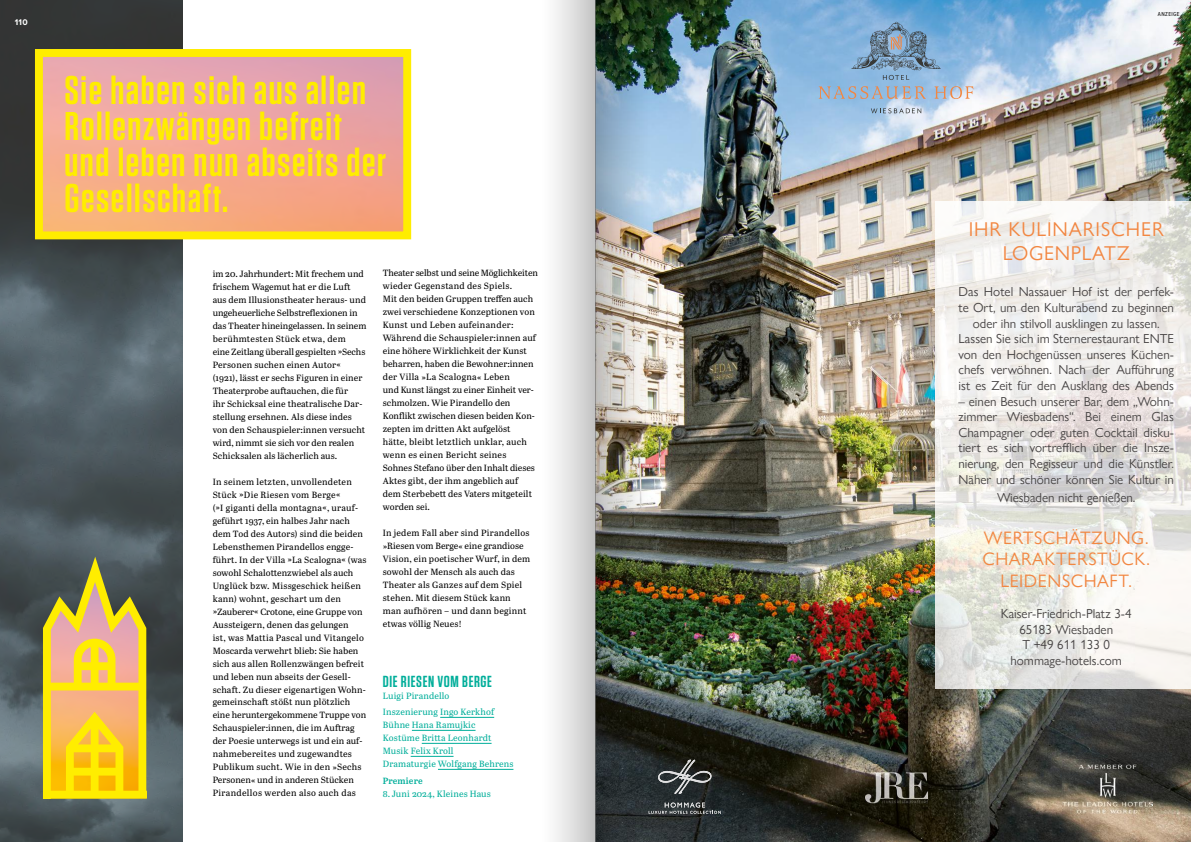
<style>
.page{position:relative;width:1191px;height:842px;background:#fff}
.page>*{position:absolute;margin:0;border:0;box-sizing:border-box;transform-origin:0 0}
.t1{font:600 40px/35.8px "Tungsten";letter-spacing:.04em;color:#ffed00}
.t2{font:20px/24px "Gill Sans Nova";letter-spacing:.045em;color:#f28742;text-align:center}
.t3{font:18px/21.6px "Gill Sans Nova";letter-spacing:.03em;color:#f28742;text-align:center}
.t4{font:600 16px "Tungsten";letter-spacing:.04em;color:#00ae9a}
.t5{font:13px/15.6px "Gill Sans Nova";color:#474444;text-align:center}
.t6{font:9px/13px "Abril Text";letter-spacing:.01em;color:#000}
.t7{font:9px/13px "Abril Text";letter-spacing:.015em;color:#00ae9a}
.t8{font:600 9px "Abril Text";letter-spacing:.015em;color:#00ae9a}
.t9{font:700 8.6px "Proxima Nova";color:#fff}
.t10{font:6px "Proxima Nova Cond";letter-spacing:.06em;color:#000}
</style>
<div class="page">
<img style="left:0;top:0;width:183px;height:842px">
<svg style="left:40px;top:557px;width:106px;height:241px;background:#d3b144"></svg>
<hr style="left:440px;top:717px;width:54px;height:1px;background:#00ae9a">
<hr style="left:412px;top:730px;width:63px;height:1px;background:#00ae9a">
<hr style="left:422px;top:743px;width:69px;height:1px;background:#00ae9a">
<hr style="left:411px;top:756px;width:42px;height:1px;background:#00ae9a">
<hr style="left:438px;top:769px;width:75px;height:1px;background:#00ae9a">
<img style="left:44px;top:58px;width:358px;height:172px">
<div style="left:35px;top:49px;width:376px;height:190px;border:8px solid #ffed00"></div>
<img style="left:652px;top:0;width:539px;height:842px">
<img style="left:935px;top:201px;width:256px;height:488px">
<svg style="left:818px;top:86px;width:155px;height:13px;background:#aeb5c1"></svg>
<svg style="left:871px;top:108px;width:50px;height:5px"></svg>
<svg style="left:851px;top:22px;width:89px;height:58px;background:#7b9ebe"></svg>
<img style="left:865px;top:765px;width:62px;height:45px">
<svg style="left:652px;top:803px;width:69px;height:11px"></svg>
<img style="left:657px;top:760px;width:55px;height:34px">
<img style="left:1062px;top:760px;width:90px;height:54px">
<img style="left:595px;top:0;width:57px;height:842px">
<div style="left:539px;top:0;width:56px;height:842px;background:linear-gradient(to right,#fff,#c7c7c7)"></div>
<p class="t9" style="left:15px;top:16px;width:15px">110</p>
<h1 class="t1" style="left:64px;top:73px;width:323px">Sie haben sich aus allen<br>Rollenzwängen befreit und leben nun abseits der<br>Gesellschaft.</h1>
<p class="t6" style="left:213px;top:266px;width:155px">im 20. Jahrhundert: Mit frechem und frischem Wagemut hat er die Luft aus dem Illusionstheater heraus- und ungeheuerliche Selbstreflexionen in das Theater hineingelassen. In seinem berühmtesten Stück etwa, dem<br>eine Zeitlang überall gespielten »Sechs Personen suchen einen Autor« (1921), lässt er sechs Figuren in einer Theaterprobe auftauchen, die für<br>ihr Schicksal eine theatralische Dar&shy;stellung ersehnen. Als diese indes von den Schauspieler:innen versucht wird, nimmt sie sich vor den realen Schicksalen als lächerlich aus.</p>
<p class="t6" style="left:213px;top:474px;width:155px">In seinem letzten, unvollendeten Stück »Die Riesen vom Berge«<br>(»I giganti della montagna«, urauf&shy;geführt 1937, ein halbes Jahr nach dem Tod des Autors) sind die beiden Lebensthemen Pirandellos engge&shy;führt. In der Villa »La Scalogna« (was sowohl Schalottenzwiebel als auch Unglück bzw. Missgeschick heißen kann) wohnt, geschart um den »Zauberer« Crotone, eine Gruppe von Aussteigern, denen das gelungen<br>ist, was Mattia Pascal und Vitangelo Moscarda verwehrt blieb: Sie haben sich aus allen Rollenzwängen befreit und leben nun abseits der Gesell&shy;schaft. Zu dieser eigenartigen Wohn&shy;gemeinschaft stößt nun plötzlich eine heruntergekommene Truppe von Schauspieler:innen, die im Auftrag der Poesie unterwegs ist und ein auf&shy;nahmebereites und zugewandtes Publikum sucht. Wie in den »Sechs Personen« und in anderen Stücken Pirandellos werden also auch das</p>
<p class="t6" style="left:383px;top:266px;width:157px">Theater selbst und seine Möglichkeiten wieder Gegenstand des Spiels.<br>Mit den beiden Gruppen treffen auch zwei verschiedene Konzeptionen von Kunst und Leben aufeinander:<br>Während die Schauspieler:innen auf eine höhere Wirklichkeit der Kunst beharren, haben die Bewohner:innen der Villa »La Scalogna« Leben<br>und Kunst längst zu einer Einheit ver&shy;schmolzen. Wie Pirandello den Konflikt zwischen diesen beiden Kon&shy;zepten im dritten Akt aufgelöst<br>hätte, bleibt letztlich unklar, auch wenn es einen Bericht seines<br>Sohnes Stefano über den Inhalt dieses Aktes gibt, der ihm angeblich auf dem Sterbebett des Vaters mitgeteilt worden sei.</p>
<p class="t6" style="left:383px;top:526px;width:149px">In jedem Fall aber sind Pirandellos »Riesen vom Berge« eine grandiose<br>Vision, ein poetischer Wurf, in dem sowohl der Mensch als auch das<br>Theater als Ganzes auf dem Spiel stehen. Mit diesem Stück kann man aufhören – und dann beginnt etwas völlig Neues!</p>
<h3 class="t4" style="left:383px;top:673px;width:111px">DIE RIESEN VOM BERGE</h3>
<p class="t7" style="left:383px;top:687px;width:113px;line-height:16.3px">Luigi Pirandello<br>Inszenierung Ingo Kerkhof</p>
<p class="t7" style="left:383px;top:718px;width:132px">Bühne Hana Ramujkic<br>Kostüme Britta Leonhardt<br>Musik Felix Kroll<br>Dramaturgie Wolfgang Behrens</p>
<p class="t8" style="left:383px;top:774px;width:41px">Premiere</p>
<p class="t7" style="left:383px;top:786px;width:110px">8. Juni 2024, Kleines Haus</p>
<p class="t10" style="left:1158px;top:10px;width:23px">ANZEIGE</p>
<h2 class="t2" style="left:968px;top:217px;width:196px">IHR KULINARISCHER<br>LOGENPLATZ</h2>
<p class="t5" style="left:958px;top:284px;width:217px">Das Hotel Nassauer Hof ist der perfek&shy;te Ort, um den Kulturabend zu beginnen oder ihn stilvoll ausklingen zu lassen.<br>Lassen Sie sich im Sternerestaurant ENTE von den Hochgenüssen unseres Küchen&shy;chefs verwöhnen. Nach der Aufführung ist es Zeit für den Ausklang des Abends</p>
<h3 class="t5" style="left:958px;top:393px;width:217px;text-align:justify">– einen Besuch unserer Bar, dem „Wohn&shy;zimmer Wiesbadens“. Bei einem Glas Champagner oder guten Cocktail disku&shy;tiert es sich vortrefflich über die Insze&shy;nierung, den Regisseur und die Künstler.<br>Näher und schöner können Sie Kultur in</h3>
<h3 class="t5" style="left:997px;top:489px;width:140px">Wiesbaden nicht genießen.</h3>
<h3 class="t3" style="left:982px;top:527px;width:169px">WERTSCHÄTZUNG.<br>CHARAKTERSTÜCK.<br>LEIDENSCHAFT.</h3>
<h3 class="t5" style="left:1001px;top:606px;width:132px">Kaiser-Friedrich-Platz 3-4<br>65183 Wiesbaden<br>T +49 611 133 0 hommage-hotels.com</h3>
</div>
